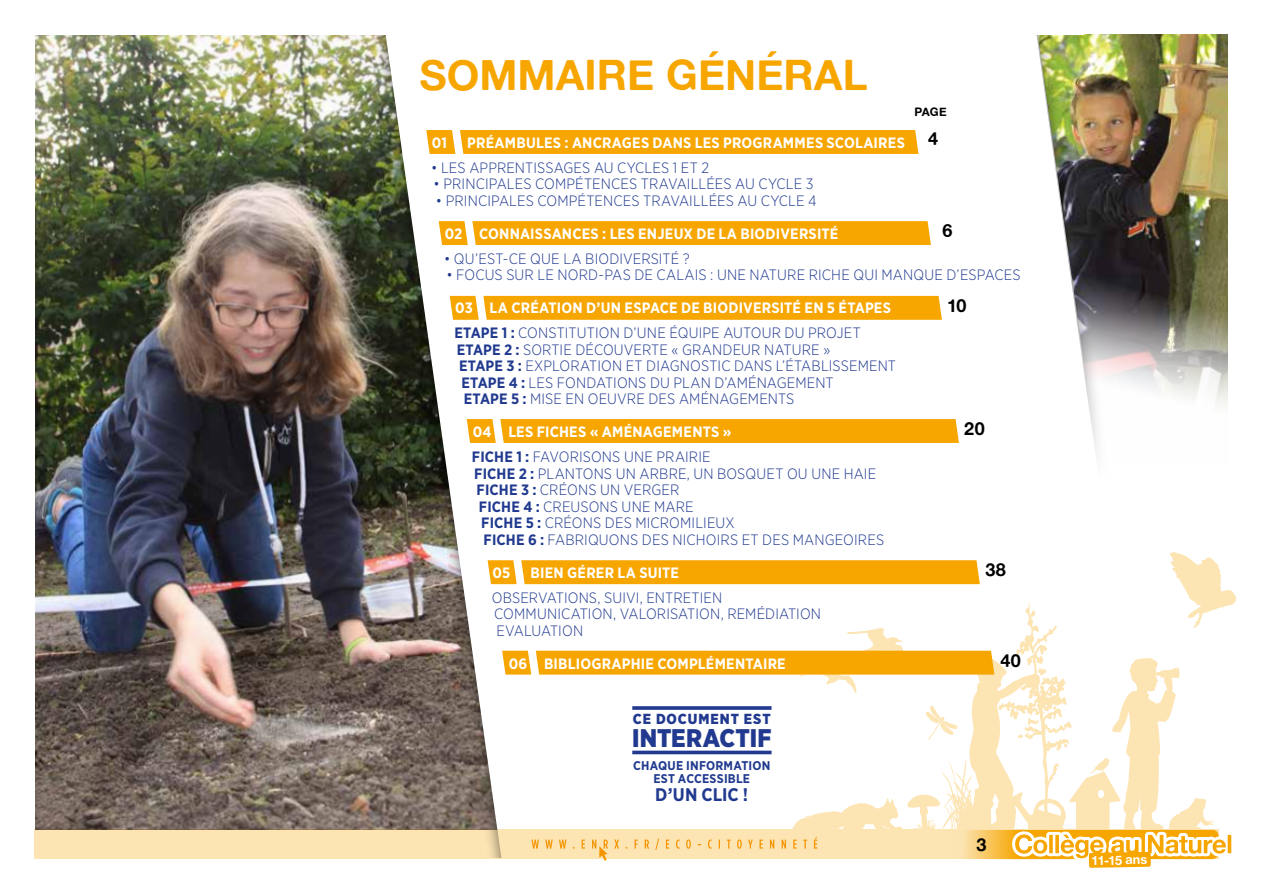
<style>
.page{position:relative;width:1263px;height:893px;background:#fff}
.page>*{position:absolute;margin:0;border:0;box-sizing:border-box;transform-origin:0 0}
.t1{font:42px "Alte Haas Grotesk Bold";color:#f7a600}
.t2{font:900 25.5px "Gotham Narrow";letter-spacing:.01em;color:#213a8f}
.t3{font:700 18.3px "Gotham Narrow";color:#213a8f}
.t4{font:18px "Alte Haas Grotesk Bold";letter-spacing:.02em;color:#000}
.t5{font:300 15px/16.5px "Gotham Narrow";letter-spacing:.01em;color:#213a8f}
.t6{font:700 15px/25px "Gotham Narrow";letter-spacing:.015em;color:#fff}
.t7{font:900 14.55px "Gotham Narrow";letter-spacing:.06em;color:#213a8f}
.t8{font:12.9px "Alte Haas Grotesk Bold";color:#fff}
.t9{font:700 12.6px/12.8px "Gotham Narrow";letter-spacing:.02em;color:#213a8f;text-align:center}
.t10{font:11.7px "Alte Haas Grotesk Bold";color:#000}
.s1{color:#213a8f}
.s2{font-weight:300;color:#213a8f}
.s3{font-weight:700}
</style>
<div class="page">
<img style="left:34px;top:35px;width:336px;height:795px">
<img style="left:1174px;top:34px;width:54px;height:186px">
<img style="left:381px;top:34px;width:776px;height:796px">
<svg style="left:525px;top:220px;width:703px;height:332px"></svg>
<div style="left:34px;top:830px;width:1185px;height:29px;background:#fce4b3"></div>
<svg style="left:426px;top:130px;width:492px;height:24px;background:#f7a806"></svg>
<svg style="left:488px;top:552px;width:749px;height:316px"></svg>
<svg style="left:467px;top:419px;width:492px;height:24px;background:#f7a806"></svg>
<div style="left:450px;top:296px;width:492px;height:24px;background:#f7a600"></div>
<div style="left:439px;top:221px;width:492px;height:24px;background:#f7a600"></div>
<h1 class="t1" style="left:420px;top:49px;width:449px">SOMMAIRE GÉNÉRAL</h1>
<p class="t10" style="left:914px;top:105px;width:34px">PAGE</p>
<p class="t4" style="left:928px;top:128px;width:12px">4</p>
<p class="t6" style="left:432px;top:130px;width:17px">01</p>
<p class="t6" style="left:467px;top:130px;width:439px">PRÉAMBULES : ANCRAGES DANS LES PROGRAMMES SCOLAIRES</p>
<p class="t5" style="left:431px;top:159px;width:279px">• LES APPRENTISSAGES AU CYCLES 1 ET 2</p>
<p class="t5" style="left:433px;top:175px;width:381px">• PRINCIPALES COMPÉTENCES TRAVAILLÉES AU CYCLE 3</p>
<p class="t5" style="left:436px;top:192px;width:382px">• PRINCIPALES COMPÉTENCES TRAVAILLÉES AU CYCLE 4</p>
<p class="t6" style="left:445px;top:221px;width:395px">02 CONNAISSANCES : LES ENJEUX DE LA BIODIVERSITÉ</p>
<p class="t5" style="left:444px;top:250px;width:247px">• QU’EST-CE QUE LA BIODIVERSITÉ ?</p>
<p class="t5" style="left:446px;top:266px;width:576px">• FOCUS SUR LE NORD-PAS DE CALAIS : UNE NATURE RICHE QUI MANQUE D’ESPACES</p>
<p class="t6" style="left:454px;top:295px;width:438px">03 LA CRÉATION D’UN ESPACE DE BIODIVERSITÉ EN 5 ÉTAPES<br><span class="s1">ETAPE 1 :</span> <span class="s2">CONSTITUTION D’UNE ÉQUIPE AUTOUR DU PROJET</span></p>
<p class="t5" style="left:457px;top:341px;width:375px"><span class="s3">ETAPE 2 :</span> SORTIE DÉCOUVERTE « GRANDEUR NATURE »</p>
<p class="t5" style="left:459px;top:357px;width:438px"><span class="s3">ETAPE 3 :</span> EXPLORATION ET DIAGNOSTIC DANS L’ÉTABLISSEMENT</p>
<p class="t5" style="left:461px;top:374px;width:374px"><span class="s3">ETAPE 4 :</span> LES FONDATIONS DU PLAN D’AMÉNAGEMENT</p>
<p class="t5" style="left:464px;top:390px;width:332px"><span class="s3">ETAPE 5 :</span> MISE EN OEUVRE DES AMÉNAGEMENTS</p>
<p class="t6" style="left:472px;top:419px;width:261px">04 LES FICHES « AMÉNAGEMENTS »<br><span class="s1">FICHE 1 :</span> <span class="s2">FAVORISONS UNE PRAIRIE</span></p>
<p class="t5" style="left:474px;top:465px;width:403px"><span class="s3">FICHE 2 :</span> PLANTONS UN ARBRE, UN BOSQUET OU UNE HAIE</p>
<p class="t5" style="left:477px;top:481px;width:204px"><span class="s3">FICHE 3 :</span> CRÉONS UN VERGER</p>
<p class="t5" style="left:479px;top:498px;width:216px"><span class="s3">FICHE 4 :</span> CREUSONS UNE MARE</p>
<p class="t5" style="left:481px;top:514px;width:255px"><span class="s3">FICHE 5 :</span> CRÉONS DES MICROMILIEUX</p>
<p class="t5" style="left:484px;top:531px;width:402px"><span class="s3">FICHE 6 :</span> FABRIQUONS DES NICHOIRS ET DES MANGEOIRES</p>
<p class="t6" style="left:492px;top:560px;width:19px">05</p>
<p class="t6" style="left:530px;top:560px;width:150px">BIEN GÉRER LA SUITE</p>
<p class="t5" style="left:492px;top:589px;width:331px">OBSERVATIONS, SUIVI, ENTRETIEN<br>COMMUNICATION, VALORISATION, REMÉDIATION<br>EVALUATION</p>
<p class="t6" style="left:509px;top:651px;width:279px">06 BIBLIOGRAPHIE COMPLÉMENTAIRE</p>
<p class="t4" style="left:942px;top:220px;width:12px">6</p>
<p class="t4" style="left:947px;top:295px;width:21px">10</p>
<p class="t4" style="left:964px;top:417px;width:22px">20</p>
<p class="t4" style="left:985px;top:559px;width:22px">38</p>
<p class="t4" style="left:1000px;top:650px;width:22px">40</p>
<p class="t7" style="left:633px;top:709px;width:139px">CE DOCUMENT EST</p>
<h2 class="t2" style="left:632px;top:721px;width:141px">INTERACTIF</h2>
<p class="t9" style="left:633px;top:759px;width:139px">CHAQUE INFORMATION<br>EST ACCESSIBLE</p>
<p class="t3" style="left:655px;top:782px;width:95px">D’UN CLIC !</p>
<p class="t4" style="left:976px;top:833px;width:12px">3</p>
<p class="t8" style="left:1091px;top:852px;width:57px;rotate:-1deg">11-15 ans</p>
</div>
